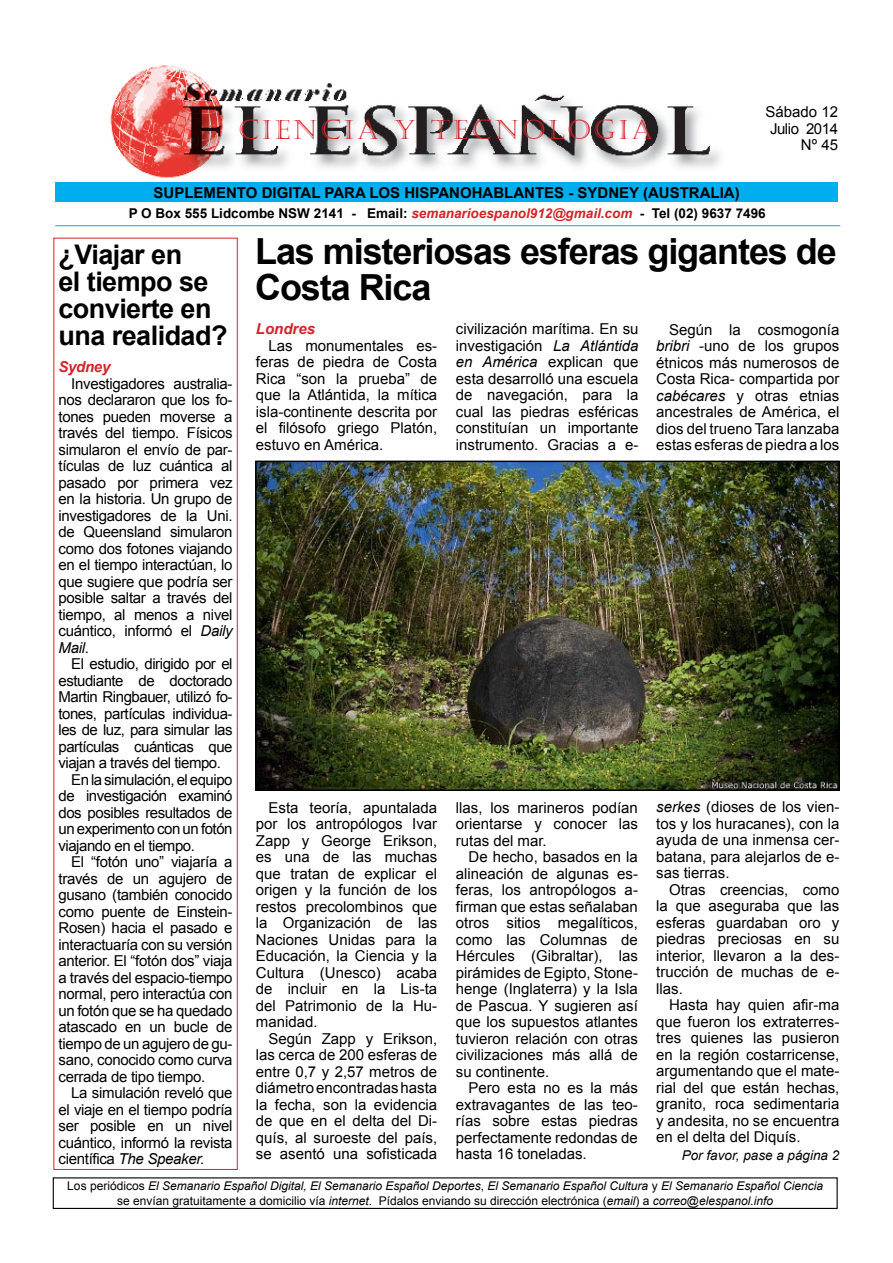
<style>
.page{position:relative;width:893px;height:1263px;background:#fff}
.page>*{position:absolute;margin:0;border:0;box-sizing:border-box;transform-origin:0 0}
.t1{font:700 36px/36px "Arial";letter-spacing:-.03em;color:#000}
.t2{font:700 27px/27px "Arial";letter-spacing:-.02em;color:#000}
.t3{font:27px "Castellar";letter-spacing:.1em;color:#d2232a}
.t4{font:15px/16.5px "Arial";letter-spacing:-.02em;color:#000;text-align:justify}
.t5{font:700 15px "Arial";color:#000}
.t6{font:15px/16.5px "Arial";color:#000;text-align:right}
.t7{font:italic 15px "Arial";letter-spacing:-.02em;color:#000}
.t8{font:italic 700 15px "Arial";color:#d2232a}
.t9{font:700 13.5px "Arial";color:#000}
.t10{font:italic 13.5px "Arial";color:#000}
.t11{font:italic 12px/14.4px "Arial";color:#000;text-align:center}
.s1{font-style:italic;color:#d2232a}
.s2{font-style:italic}
.s3{font-style:normal}
</style>
<div class="page">
<img style="left:110px;top:65px;width:610px;height:113px">
<div style="left:55px;top:182px;width:783px;height:20px;background:#00adef"></div>
<hr style="left:55px;top:225px;width:785px;height:1px;background:#00adef">
<div style="left:53px;top:1177px;width:785px;height:32px;border:1px solid #000"></div>
<img style="left:258px;top:464px;width:579px;height:324px">
<div style="left:255px;top:461px;width:585px;height:330px;border:2px solid #000"></div>
<div style="left:53px;top:238px;width:185px;height:932px;border:1px solid #d2232a"></div>
<h2 class="t3" style="left:238px;top:114px;width:417px">CIENCIA Y TECNOLOGIA</h2>
<p class="t6" style="left:765px;top:104px;width:74px">Sábado 12<br>Julio 2014<br>Nº 45</p>
<p class="t5" style="left:154px;top:183px;width:588px">SUPLEMENTO DIGITAL PARA LOS HISPANOHABLANTES - SYDNEY (AUSTRALIA)</p>
<p class="t9" style="left:129px;top:204px;width:638px">P O Box 555 Lidcombe NSW 2141 - Email: <span class="s1">semanarioespanol912@gmail.com</span> - Tel (02) 9637 7496</p>
<h2 class="t2" style="left:58px;top:242px;width:171px">¿Viajar en<br>el tiempo se convierte en una realidad?</h2>
<p class="t8" style="left:58px;top:357px;width:53px">Sydney</p>
<p class="t4" style="left:58px;top:375px;width:176px;text-indent:13px">Investigadores australia&shy;nos declararon que los fo&shy;tones pueden moverse a través del tiempo. Físicos simularon el envío de par&shy;tículas de luz cuántica al pasado por primera vez en la historia. Un grupo de investigadores de la Uni. de Queensland simularon como dos fotones viajando en el tiempo interactúan, lo que sugiere que podría ser posible saltar a través del tiempo, al menos a nivel cuántico, informó el <span class="s2">Daily Mail</span>.</p>
<p class="t4" style="left:71px;top:656px;width:163px">El estudio, dirigido por el</p>
<p class="t4" style="left:58px;top:672px;width:176px">estudiante de doctorado</p>
<p class="t4" style="left:58px;top:689px;width:176px">Martin Ringbauer, utilizó fo-</p>
<p class="t4" style="left:58px;top:705px;width:176px">tones, partículas individua-</p>
<p class="t4" style="left:58px;top:722px;width:176px">les de luz, para simular las</p>
<p class="t4" style="left:58px;top:738px;width:176px">partículas cuánticas que</p>
<p class="t4" style="left:58px;top:755px;width:164px">viajan a través del tiempo.</p>
<p class="t4" style="left:71px;top:771px;width:163px">En la simulación, el equipo</p>
<p class="t4" style="left:58px;top:788px;width:176px">de investigación examinó</p>
<p class="t4" style="left:58px;top:804px;width:176px">dos posibles resultados de</p>
<p class="t4" style="left:58px;top:821px;width:176px">un experimento con un fotón</p>
<p class="t4" style="left:58px;top:837px;width:138px">viajando en el tiempo.</p>
<p class="t4" style="left:71px;top:854px;width:163px">El “fotón uno” viajaría a</p>
<p class="t4" style="left:58px;top:870px;width:176px">través de un agujero de</p>
<p class="t4" style="left:58px;top:887px;width:176px">gusano (también conocido</p>
<p class="t4" style="left:58px;top:903px;width:176px">como puente de Einstein-</p>
<p class="t4" style="left:58px;top:920px;width:176px">Rosen) hacia el pasado e</p>
<p class="t4" style="left:58px;top:936px;width:176px">interactuaría con su versión</p>
<p class="t4" style="left:58px;top:953px;width:176px">anterior. El “fotón dos” viaja</p>
<p class="t4" style="left:58px;top:969px;width:176px">a través del espacio-tiempo</p>
<p class="t4" style="left:58px;top:986px;width:176px">normal, pero interactúa con</p>
<p class="t4" style="left:58px;top:1002px;width:176px">un fotón que se ha quedado</p>
<p class="t4" style="left:58px;top:1019px;width:176px">atascado en un bucle de</p>
<p class="t4" style="left:58px;top:1035px;width:176px">tiempo de un agujero de gu-</p>
<p class="t4" style="left:58px;top:1052px;width:176px">sano, conocido como curva</p>
<p class="t4" style="left:58px;top:1068px;width:148px">cerrada de tipo tiempo.</p>
<p class="t4" style="left:71px;top:1085px;width:163px">La simulación reveló que</p>
<p class="t4" style="left:58px;top:1101px;width:176px">el viaje en el tiempo podría</p>
<p class="t4" style="left:58px;top:1118px;width:176px">ser posible en un nivel</p>
<p class="t4" style="left:58px;top:1134px;width:176px">cuántico, informó la revista</p>
<p class="t7" style="left:58px;top:1149px;width:148px"><span class="s3">científica</span> The Speaker.</p>
<h1 class="t1" style="left:255px;top:235px;width:583px">Las misteriosas esferas gigantes de<br>Costa Rica</h1>
<p class="t4" style="left:656px;top:321px;width:185px;text-indent:13px">Según la cosmogonía <span class="s2">bribri</span> -uno de los grupos étnicos más numerosos de Costa Rica- compartida por <span class="s2">cabécares</span> y otras etnias ancestrales de América, el dios del trueno Tara lanzaba estas esferas de piedra a los</p>
<p class="t4" style="left:456px;top:321px;width:184px">civilización marítima. En su investigación <span class="s2">La Atlántida en América</span> explican que esta desarrolló una escuela de navegación, para la cual las piedras esféricas constituían un importante instrumento. Gracias a e-</p>
<p class="t8" style="left:256px;top:319px;width:61px">Londres</p>
<p class="t4" style="left:256px;top:337px;width:183px;text-indent:13px">Las monumentales es&shy;feras de piedra de Costa Rica “son la prueba” de que la Atlántida, la mítica isla-continente descrita por el filósofo griego Platón, estuvo en América.</p>
<p class="t4" style="left:256px;top:799px;width:183px;text-indent:13px">Esta teoría, apuntalada por los antropólogos Ivar Zapp y George Erikson, es una de las muchas que tratan de explicar el origen y la función de los restos precolombinos que la Organización de las Naciones Unidas para la Educación, la Ciencia y la Cultura (Unesco) acaba de incluir en la Lis-ta del Patrimonio de la Hu&shy;manidad.</p>
<p class="t4" style="left:256px;top:1030px;width:183px;text-indent:13px">Según Zapp y Erikson, las cerca de 200 esferas de entre 0,7 y 2,57 metros de diámetro encontradas hasta la fecha, son la evidencia de que en el delta del Di&shy;quís, al suroeste del país, se asentó una sofisticada</p>
<p class="t4" style="left:456px;top:799px;width:184px">llas, los marineros podían orientarse y conocer las rutas del mar.</p>
<p class="t4" style="left:456px;top:849px;width:184px;text-indent:13px">De hecho, basados en la alineación de algunas es&shy;feras, los antropólogos a&shy;firman que estas señalaban otros sitios megalíticos, como las Columnas de Hércules (Gibraltar), las pirámides de Egipto, Stone&shy;henge (Inglaterra) y la Isla de Pascua. Y sugieren así que los supuestos atlantes tuvieron relación con otras civilizaciones más allá de su continente.</p>
<p class="t4" style="left:456px;top:1080px;width:184px;text-indent:13px">Pero esta no es la más extravagantes de las teo&shy;rías sobre estas piedras perfectamente redondas de hasta 16 toneladas.</p>
<p class="t4" style="left:656px;top:799px;width:185px"><span class="s2">serkes</span> (dioses de los vien&shy;tos y los huracanes), con la ayuda de una inmensa cer&shy;batana, para alejarlos de e&shy;sas tierras.</p>
<p class="t4" style="left:656px;top:881px;width:185px;text-indent:13px">Otras creencias, como la que aseguraba que las esferas guardaban oro y piedras preciosas en su interior, llevaron a la des&shy;trucción de muchas de e&shy;llas.</p>
<p class="t4" style="left:656px;top:997px;width:185px;text-indent:13px">Hasta hay quien afir-ma que fueron los extraterres&shy;tres quienes las pusieron en la región costarricense, argumentando que el mate&shy;rial del que están hechas, granito, roca sedimentaria y andesita, no se encuentra en el delta del Diquís.</p>
<p class="t10" style="left:682px;top:1147px;width:159px">Por favor, pase a página 2</p>
<p class="t11" style="left:67px;top:1179px;width:757px"><span class="s3">Los periódicos</span> El Semanario Español Digital, El Semanario Español Deportes<span class="s3">,</span> El Semanario Español Cultura <span class="s3">y</span> El Semanario Español Ciencia <span class="s3">se envían gratuitamente a domicilio vía</span> internet<span class="s3">. Pídalos enviando su dirección electrónica (</span>email<span class="s3">) a</span> correo@elespanol.info</p>
</div>
